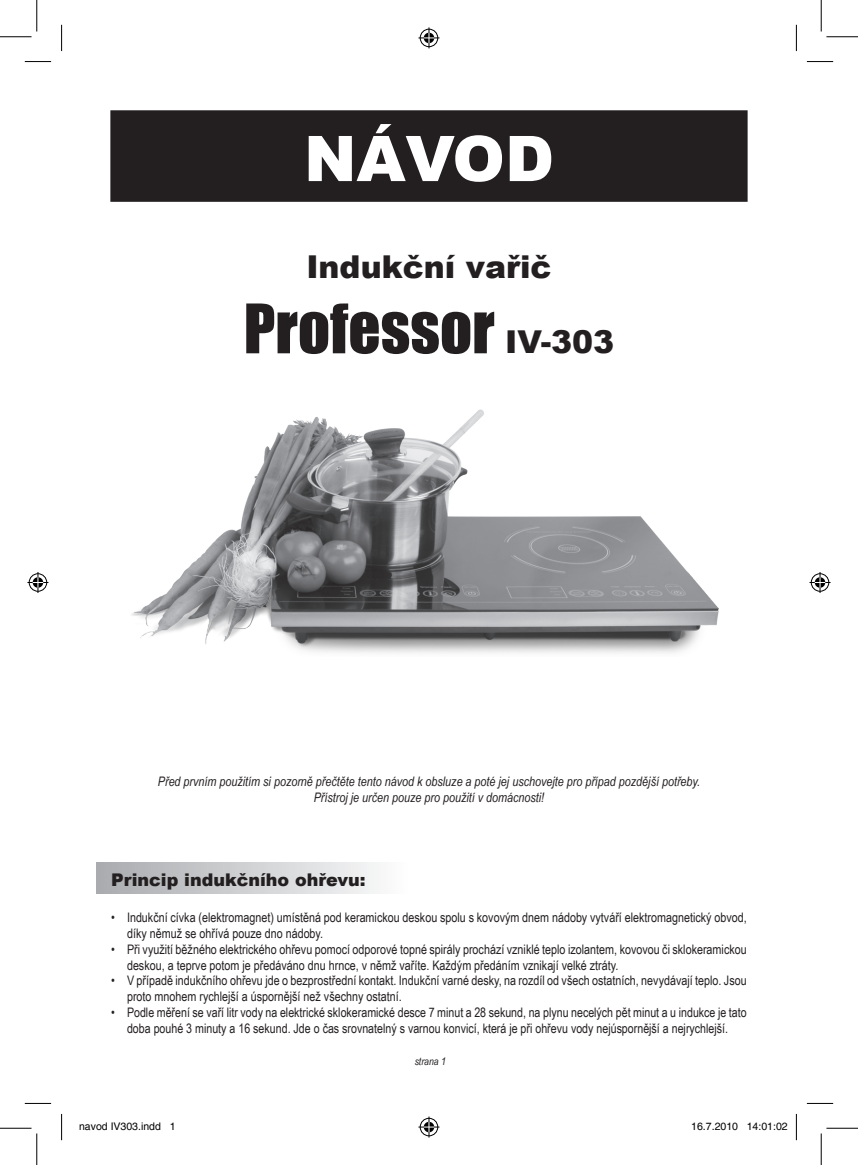
<style>
.page{position:relative;width:858px;height:1165px;background:#fff}
.page>*{position:absolute;margin:0;border:0;box-sizing:border-box;transform-origin:0 0}
.text{font:63px "Impact";color:#231f20}
.text-2{font:900 63px "Arial";color:#fff}
.text-3{font:900 31.5px "Arial";color:#231f20}
.nadpis{font:900 17.5px "Arial";color:#231f20}
.text-4{font:13.12px/15.8px "Arial Narrow";color:#231f20}
.text-5{font:italic 13.12px "Arial Narrow";color:#231f20}
.t1{font:10.5px "Helvetica";color:#000}
.t2{font:italic 10.5px "Arial Narrow";color:#231f20}
.s1{font-family:"Arial";font-weight:900;font-size:31.5px}
</style>
<div class="page">
<div style="left:96px;top:863px;width:360px;height:31px;background:linear-gradient(to right,#a9abaf,#fff)"></div>
<div style="left:111px;top:111px;width:635px;height:90px;background:#231f20"></div>
<div style="left:110px;top:110px;width:637px;height:92px;border:2px solid #231f20"></div>
<img style="left:131px;top:409px;width:588px;height:244px">
<svg style="left:25px;top:61px;width:26px;height:1px"></svg>
<svg style="left:806px;top:61px;width:26px;height:1px"></svg>
<svg style="left:25px;top:1103px;width:26px;height:1px"></svg>
<svg style="left:806px;top:1103px;width:26px;height:1px"></svg>
<svg style="left:61px;top:25px;width:1px;height:26px"></svg>
<svg style="left:61px;top:1114px;width:1px;height:26px"></svg>
<svg style="left:795px;top:25px;width:1px;height:26px"></svg>
<svg style="left:795px;top:1114px;width:1px;height:26px"></svg>
<hr style="left:0;top:36px;width:32px;height:1px;background:#000">
<hr style="left:826px;top:36px;width:31px;height:1px;background:#000">
<hr style="left:0;top:1128px;width:32px;height:1px;background:#000">
<hr style="left:826px;top:1128px;width:31px;height:1px;background:#000">
<hr style="left:36px;top:0;width:1px;height:32px;background:#000">
<hr style="left:36px;top:1133px;width:1px;height:32px;background:#000">
<hr style="left:820px;top:0;width:1px;height:32px;background:#000">
<hr style="left:820px;top:1133px;width:1px;height:32px;background:#000">
<svg style="left:418px;top:27px;width:21px;height:21px"></svg>
<svg style="left:418px;top:1116px;width:21px;height:21px"></svg>
<svg style="left:27px;top:572px;width:21px;height:21px"></svg>
<svg style="left:809px;top:572px;width:21px;height:21px"></svg>
<p class="text-2" style="left:304px;top:113px;width:251px">NÁVOD</p>
<p class="text-3" style="left:306px;top:244px;width:247px">Indukční vařič</p>
<p class="text" style="left:243px;top:280px;width:372px">Professor <span class="s1">IV-303</span></p>
<p class="text-5" style="left:158px;top:772px;width:543px">Před prvním použitím si pozorně přečtěte tento návod k obsluze a poté jej uschovejte pro případ pozdější potřeby.</p>
<p class="text-5" style="left:313px;top:788px;width:232px">Přístroj je určen pouze pro použití v domácnosti!</p>
<p class="nadpis" style="left:111px;top:867px;width:256px">Princip indukčního ohřevu:</p>
<p class="text-4" style="left:127px;top:909px;width:621px;text-indent:-16px">• Indukční cívka (elektromagnet) umístěná pod keramickou deskou spolu s kovovým dnem nádoby vytváří elektromagnetický obvod, díky němuž se ohřívá pouze dno nádoby.</p>
<p class="text-4" style="left:127px;top:941px;width:621px;text-indent:-16px">• Při využití běžného elektrického ohřevu pomocí odporové topné spirály prochází vzniklé teplo izolantem, kovovou či sklokeramickou deskou, a teprve potom je předáváno dnu hrnce, v němž vaříte. Každým předáním vznikají velké ztráty.</p>
<p class="text-4" style="left:127px;top:972px;width:621px;text-indent:-16px">• V případě indukčního ohřevu jde o bezprostřední kontakt. Indukční varné desky, na rozdíl od všech ostatních, nevydávají teplo. Jsou proto mnohem rychlejší a úspornější než všechny ostatní.</p>
<p class="text-4" style="left:111px;top:1004px;width:636px;text-align:center">• Podle měření se vaří litr vody na elektrické sklokeramické desce 7 minut a 28 sekund, na plynu necelých pět minut a u indukce je tato doba pouhé 3 minuty a 16 sekund. Jde o čas srovnatelný s varnou konvicí, která je při ohřevu vody nejúspornější a nejrychlejší.</p>
<p class="t2" style="left:414px;top:1054px;width:33px">strana 1</p>
<p class="t1" style="left:79px;top:1120px;width:98px">navod IV303.indd 1</p>
<p class="t1" style="left:691px;top:1120px;width:98px">16.7.2010 14:01:02</p>
</div>
